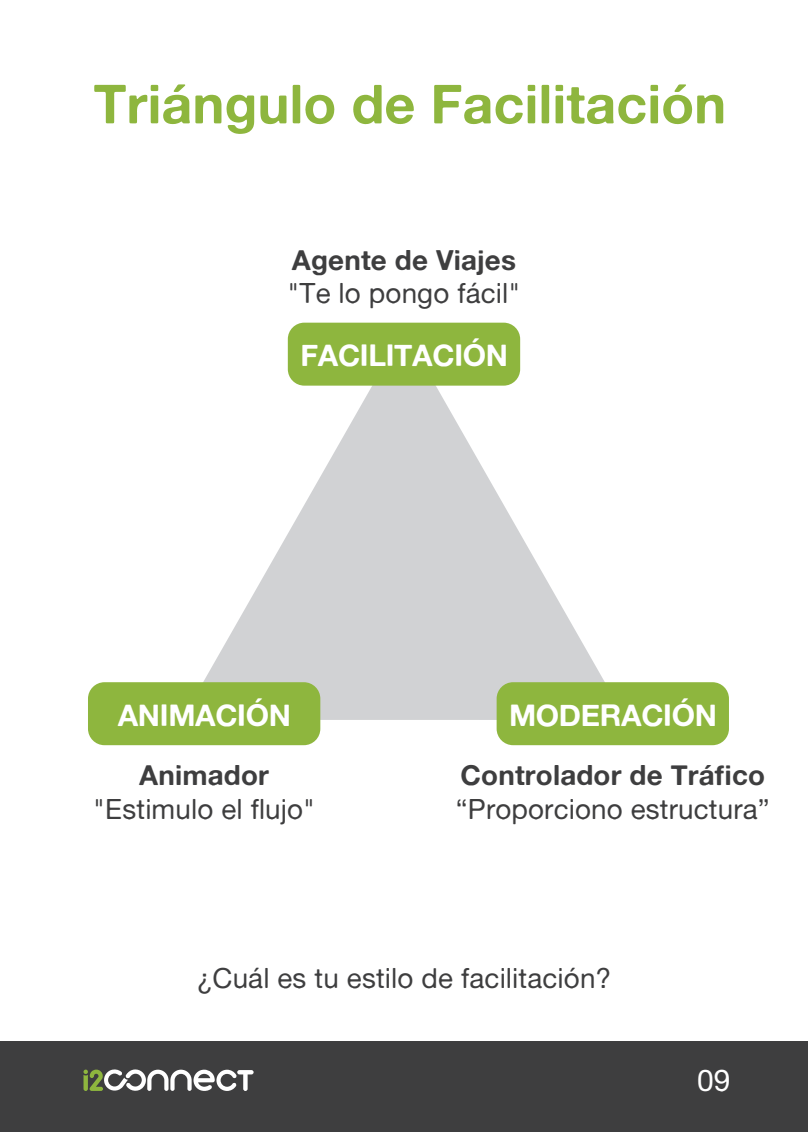
<style>
.page{position:relative;width:808px;height:1132px;background:#fff}
.page>*{position:absolute;margin:0;border:0;box-sizing:border-box;transform-origin:0 0}
.t1{font:54px "Alte Haas Grotesk Bold";color:#8eb63e}
.t2{font:30px "Alte Haas Grotesk Bold";letter-spacing:-.01em;color:#fff}
.t3{font:30px "Alte Haas Grotesk";color:#fff}
.t4{font:27.9px "Alte Haas Grotesk";letter-spacing:.005em;color:#3e3e3f}
.t5{font:27.9px "Alte Haas Grotesk Bold";letter-spacing:.005em;color:#3e3e3f}
</style>
<div class="page">
<div style="left:0;top:1041px;width:808px;height:90px;background:#3e3e3f"></div>
<svg style="left:83px;top:1069px;width:171px;height:22px"></svg>
<svg style="left:203px;top:331px;width:402px;height:388px;fill:#d1d2d4"></svg>
<div style="left:288px;top:322px;width:232px;height:63px;background:#8eb63e;border-radius:16px"></div>
<div style="left:88px;top:682px;width:232px;height:63px;background:#8eb63e;border-radius:16px"></div>
<div style="left:497px;top:682px;width:232px;height:63px;background:#8eb63e;border-radius:16px"></div>
<h1 class="t1" style="left:93px;top:71px;width:634px">Triángulo de Facilitación</h1>
<p class="t5" style="left:292px;top:242px;width:226px">Agente de Viajes</p>
<p class="t4" style="left:288px;top:276px;width:234px">"Te lo pongo fácil"</p>
<p class="t2" style="left:300px;top:336px;width:209px">FACILITACIÓN</p>
<p class="t2" style="left:118px;top:696px;width:175px">ANIMACIÓN</p>
<p class="t5" style="left:139px;top:757px;width:131px">Animador</p>
<p class="t4" style="left:93px;top:791px;width:223px">"Estimulo el flujo"</p>
<p class="t2" style="left:509px;top:696px;width:209px">MODERACIÓN</p>
<p class="t5" style="left:460px;top:757px;width:306px">Controlador de Tráfico</p>
<p class="t4" style="left:456px;top:791px;width:315px">“Proporciono estructura”</p>
<p class="t4" style="left:197px;top:961px;width:416px">¿Cuál es tu estilo de facilitación?</p>
<p class="t3" style="left:697px;top:1062px;width:35px">09</p>
</div>
